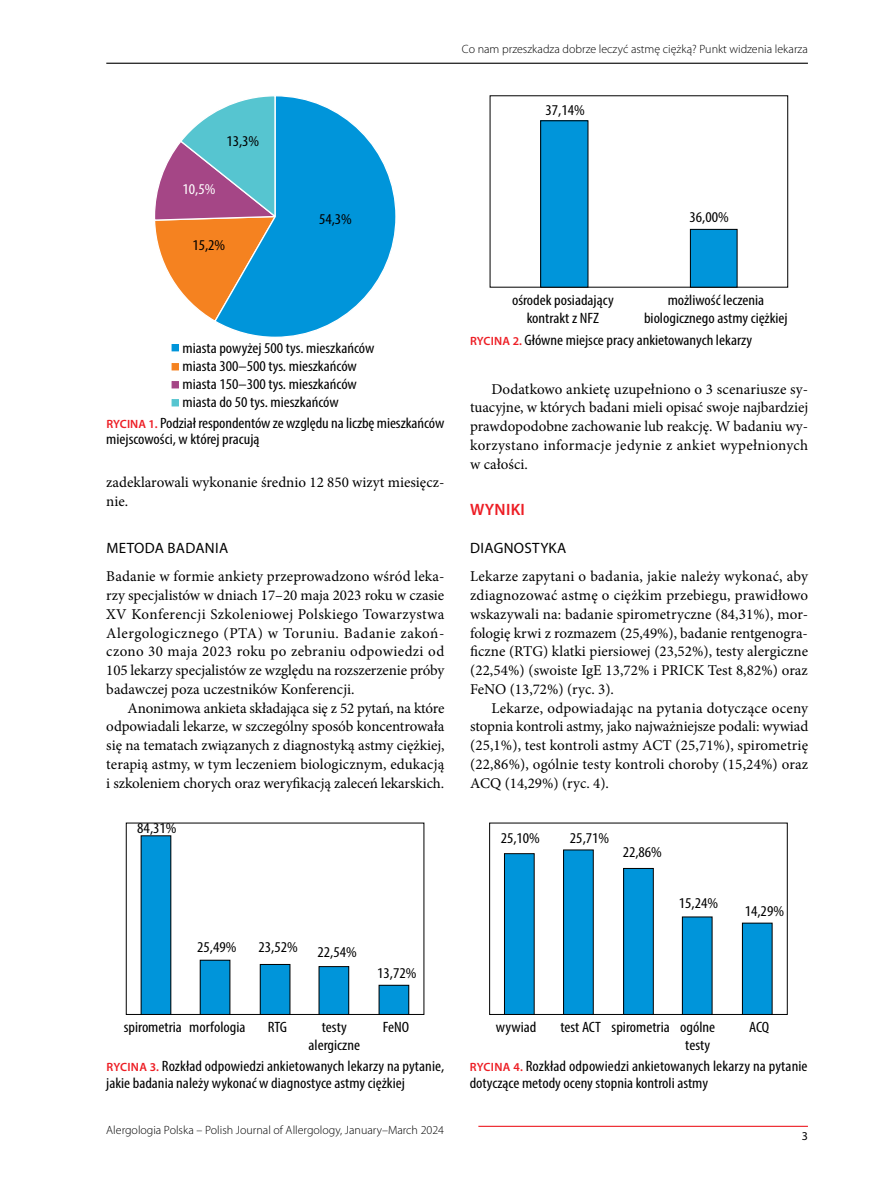
<style>
.page{position:relative;width:893px;height:1191px;background:#fff}
.page>*{position:absolute;margin:0;border:0;box-sizing:border-box;transform-origin:0 0}
.t1{font:600 16.5px "Myriad Pro";letter-spacing:.02em;color:#ed1d24}
.t2{font:15px/18.8px "Minion Pro";color:#000;text-align:justify}
.t3{font:condensed 15px/16.5px "Myriad Pro";color:#000;scale:1.1 1}
.t4{font:15px "Myriad Pro";letter-spacing:.02em;color:#000}
.t5{font:condensed 15px "Myriad Pro";color:#fff;scale:1.1 1}
.t6{font:300 12px "Myriad Pro";color:#000}
.t7{font:12px "Myriad Pro";color:#000}
.s1{font-weight:600;font-stretch:normal;font-size:12px;color:#ed1d24}
</style>
<div class="page">
<hr style="left:478px;top:1125px;width:330px;height:1px;background:#ed1d24">
<hr style="left:106px;top:63px;width:702px;height:1px;background:#000">
<svg style="left:155px;top:114px;width:58px;height:206px"></svg>
<svg style="left:213px;top:96px;width:183px;height:241px"></svg>
<div style="left:172px;top:344px;width:6px;height:7px;background:#0095da"></div>
<div style="left:172px;top:344px;width:7px;height:7px;border:1px solid #0095da"></div>
<div style="left:172px;top:363px;width:7px;height:7px;background:#f58220;border:1px solid #f58220"></div>
<div style="left:172px;top:381px;width:7px;height:7px;background:#a54686"></div>
<div style="left:172px;top:399px;width:7px;height:7px;background:#56c5d0"></div>
<div style="left:141px;top:835px;width:30px;height:179px;background:#0095da"></div>
<div style="left:200px;top:960px;width:30px;height:54px;background:#0095da"></div>
<div style="left:260px;top:964px;width:30px;height:50px;background:#0095da"></div>
<div style="left:260px;top:964px;width:30px;height:50px;border:1px solid #000"></div>
<div style="left:319px;top:966px;width:30px;height:48px;background:#0095da"></div>
<div style="left:319px;top:966px;width:30px;height:48px;border:1px solid #000"></div>
<div style="left:379px;top:985px;width:30px;height:29px;background:#0095da"></div>
<div style="left:489px;top:822px;width:299px;height:192px;border:1px solid #000"></div>
<div style="left:504px;top:853px;width:30px;height:161px;background:#0095da"></div>
<div style="left:504px;top:853px;width:31px;height:161px;border:1px solid #000"></div>
<div style="left:564px;top:850px;width:29px;height:164px;background:#0095da"></div>
<div style="left:563px;top:849px;width:31px;height:165px;border:1px solid #000"></div>
<div style="left:624px;top:868px;width:29px;height:146px;background:#0095da"></div>
<div style="left:623px;top:868px;width:31px;height:146px;border:1px solid #000"></div>
<div style="left:682px;top:917px;width:30px;height:97px;background:#0095da"></div>
<div style="left:682px;top:916px;width:30px;height:98px;border:1px solid #000"></div>
<div style="left:742px;top:923px;width:30px;height:91px;background:#0095da"></div>
<div style="left:742px;top:922px;width:30px;height:92px;border:1px solid #000"></div>
<div style="left:541px;top:121px;width:47px;height:166px;background:#0095da"></div>
<div style="left:540px;top:120px;width:48px;height:167px;border:1px solid #000"></div>
<div style="left:690px;top:229px;width:47px;height:58px;background:#0095da"></div>
<div style="left:690px;top:229px;width:47px;height:58px;border:1px solid #000"></div>
<p class="t6" style="left:462px;top:42px;width:347px">Co nam przeszkadza dobrze leczyć astmę ciężką? Punkt widzenia lekarza</p>
<p class="t3" style="left:226px;top:133px;width:31px">13,3%</p>
<p class="t5" style="left:183px;top:180px;width:31px">10,5%</p>
<p class="t3" style="left:192px;top:236px;width:31px">15,2%</p>
<p class="t3" style="left:319px;top:211px;width:31px">54,3%</p>
<p class="t3" style="left:183px;top:339px;width:176px;line-height:18px">miasta powyżej 500 tys. mieszkańców miasta 300–500 tys. mieszkańców miasta 150–300 tys. mieszkańców miasta do 50 tys. mieszkańców</p>
<p class="t3" style="left:106px;top:414px;width:309px"><span class="s1">RYCINA 1.</span> Podział respondentów ze względu na liczbę mieszkańców miejscowości, w której pracują</p>
<p class="t2" style="left:106px;top:473px;width:340px">zadeklarowali wykonanie średnio 12 850 wizyt miesięcz&shy;nie.</p>
<p class="t4" style="left:106px;top:538px;width:31px">METODA</p>
<p class="t4" style="left:167px;top:538px;width:10px">BADA</p>
<p class="t4" style="left:205px;top:538px;width:17px">NIA</p>
<p class="t2" style="left:106px;top:567px;width:340px">Badanie w formie ankiety przeprowadzono wśród leka&shy;rzy specjalistów w dniach 17–20 maja 2023 roku w czasie XV Konferencji Szkoleniowej Polskiego Towarzystwa Alergologicznego (PTA) w Toruniu. Badanie zakoń&shy;czono 30 maja 2023 roku po zebraniu odpowiedzi od 105 lekarzy specjalistów ze względu na rozszerzenie próby badawczej poza uczestników Konferencji.</p>
<p class="t2" style="left:106px;top:698px;width:340px;text-indent:21px">Anonimowa ankieta składająca się z 52 pytań, na które odpowiadali lekarze, w szczególny sposób koncentrowała się na tematach związanych z diagnostyką astmy ciężkiej, terapią astmy, w tym leczeniem biologicznym, edukacją i szkoleniem chorych oraz weryfikacją zaleceń lekarskich.</p>
<p class="t3" style="left:137px;top:819px;width:37px">84,31%</p>
<p class="t3" style="left:197px;top:938px;width:37px">25,49%</p>
<p class="t3" style="left:258px;top:938px;width:37px">23,52%</p>
<p class="t3" style="left:318px;top:943px;width:37px">22,54%</p>
<p class="t3" style="left:377px;top:964px;width:37px">13,72%</p>
<p class="t3" style="left:124px;top:1018px;width:112px">spirometria morfologia</p>
<p class="t3" style="left:268px;top:1018px;width:19px">RTG</p>
<p class="t3" style="left:322px;top:1018px;width:24px">testy</p>
<p class="t3" style="left:383px;top:1018px;width:25px">FeNO</p>
<p class="t3" style="left:309px;top:1036px;width:48px">alergiczne</p>
<p class="t3" style="left:106px;top:1057px;width:309px"><span class="s1">RYCINA 3.</span> Rozkład odpowiedzi ankietowanych lekarzy na pytanie, jakie badania należy wykonać w diagnostyce astmy ciężkiej</p>
<p class="t3" style="left:545px;top:102px;width:37px">37,14%</p>
<p class="t3" style="left:690px;top:209px;width:37px">36,00%</p>
<p class="t3" style="left:512px;top:292px;width:94px">ośrodek posiadający</p>
<p class="t3" style="left:668px;top:292px;width:89px">możliwość leczenia</p>
<p class="t3" style="left:527px;top:310px;width:67px">kontrakt z NFZ</p>
<p class="t3" style="left:644px;top:310px;width:132px">biologicznego astmy ciężkiej</p>
<p class="t3" style="left:470px;top:331px;width:258px"><span class="s1">RYCINA 2.</span> Główne miejsce pracy ankietowanych lekarzy</p>
<p class="t2" style="left:470px;top:379px;width:340px;text-indent:21px">Dodatkowo ankietę uzupełniono o 3 scenariusze sy&shy;tuacyjne, w których badani mieli opisać swoje najbardziej prawdopodobne zachowanie lub reakcję. W badaniu wy&shy;korzystano informacje jedynie z ankiet wypełnionych w całości.</p>
<p class="t1" style="left:470px;top:499px;width:56px">WYNIKI</p>
<p class="t4" style="left:470px;top:538px;width:88px">DIAGNOSTYKA</p>
<p class="t2" style="left:470px;top:567px;width:340px">Lekarze zapytani o badania, jakie należy wykonać, aby zdiagnozować astmę o ciężkim przebiegu, prawidłowo wskazywali na: badanie spirometryczne (84,31%), mor&shy;fologię krwi z rozmazem (25,49%), badanie rentgenogra&shy;ficzne (RTG) klatki piersiowej (23,52%), testy alergiczne (22,54%) (swoiste IgE 13,72% i PRICK Test 8,82%) oraz FeNO (13,72%) (ryc. 3).</p>
<p class="t2" style="left:470px;top:698px;width:340px;text-indent:21px">Lekarze, odpowiadając na pytania dotyczące oceny stopnia kontroli astmy, jako najważniejsze podali: wywiad (25,1%), test kontroli astmy ACT (25,71%), spirometrię (22,86%), ogólnie testy kontroli choroby (15,24%) oraz ACQ (14,29%) (ryc. 4).</p>
<p class="t3" style="left:501px;top:829px;width:37px">25,10%</p>
<p class="t3" style="left:570px;top:829px;width:37px">25,71%</p>
<p class="t3" style="left:623px;top:843px;width:37px">22,86%</p>
<p class="t3" style="left:679px;top:894px;width:37px">15,24%</p>
<p class="t3" style="left:745px;top:902px;width:37px">14,29%</p>
<p class="t3" style="left:496px;top:1018px;width:38px">wywiad</p>
<p class="t3" style="left:560px;top:1018px;width:142px">test ACT spirometria ogólne</p>
<p class="t3" style="left:749px;top:1018px;width:20px">ACQ</p>
<p class="t3" style="left:685px;top:1036px;width:24px">testy</p>
<p class="t3" style="left:470px;top:1057px;width:309px"><span class="s1">RYCINA 4.</span> Rozkład odpowiedzi ankietowanych lekarzy na pytanie dotyczące metody oceny stopnia kontroli astmy</p>
<p class="t6" style="left:106px;top:1123px;width:339px">Alergologia Polska – Polish Journal of Allergology, January–March 2024</p>
<p class="t7" style="left:802px;top:1128px;width:8px">3</p>
</div>
